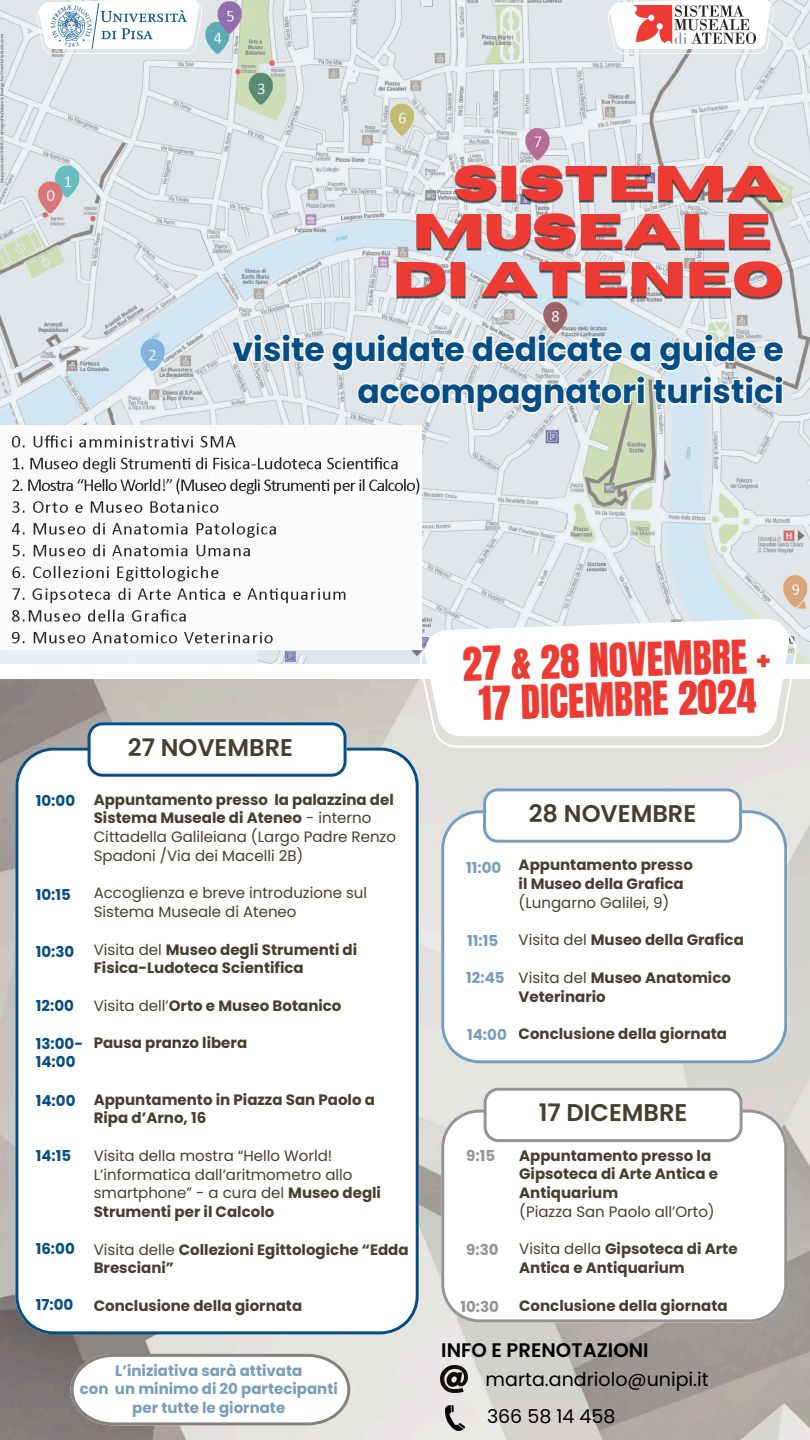
<style>
.page{position:relative;width:810px;height:1440px;background:#fff}
.page>*{position:absolute;margin:0;border:0;box-sizing:border-box;transform-origin:0 0}
.t1{font:700 48.4px "Horizon";color:#ed3b34}
.t2{font:39.8px/39.9px "Anton";color:#ed3b34;text-align:center}
.t3{font:700 33px/42px "Poppins";color:#054d86;text-align:right}
.t4{font:600 24.2px "Poppins";color:#453f2e}
.t5{font:600 19.6px "Poppins";color:#000}
.t6{font:19px "Poppins";color:#000}
.t7{font:700 15px/18.8px "Poppins";color:#453f2e}
.t8{font:15px/18.8px "Poppins";color:#453f2e}
.t9{font:700 15px "Poppins";color:#779dbd}
.t10{font:700 15px/18.8px "Poppins";color:#054d86}
.t11{font:700 15px "Poppins";color:#939498}
.t12{font:700 4px "Poppins";color:#86817e}
.s1{font-weight:700}
.s2{font-weight:400}
</style>
<div class="page">
<img style="left:0;top:679px;width:810px;height:761px">
<img style="left:0;top:0;width:810px;height:664px">
<svg style="left:420px;top:619px;width:377px;height:128px"></svg>
<svg style="left:15px;top:748px;width:404px;height:586px"></svg>
<svg style="left:88px;top:722px;width:259px;height:55px"></svg>
<svg style="left:441px;top:810px;width:346px;height:253px"></svg>
<svg style="left:483px;top:788px;width:259px;height:55px"></svg>
<svg style="left:608px;top:0;width:166px;height:54px"></svg>
<img style="left:634px;top:5px;width:122px;height:38px">
<img style="left:445px;top:1405px;width:19px;height:26px">
<img style="left:0;top:425px;width:422px;height:225px">
<svg style="left:36px;top:0;width:166px;height:54px"></svg>
<img style="left:52px;top:3px;width:134px;height:46px">
<svg style="left:441px;top:1110px;width:346px;height:212px"></svg>
<svg style="left:484px;top:1088px;width:259px;height:54px"></svg>
<svg style="left:71px;top:1354px;width:279px;height:71px"></svg>
<img style="left:441px;top:1365px;width:26px;height:27px">
<svg style="left:229px;top:332px;width:557px;height:83px"></svg>
<p class="t12" style="left:-1px;top:183px;width:151px;rotate:-90deg">Mappa scala 1:5000 - Cartografia/Maps &amp; Design by CreativitykLab.com</p>
<p class="t1" style="left:453px;top:160px;width:332px">SISTEMA</p>
<h4 class="t1" style="left:413px;top:208px;width:360px">MUSEALE</h4>
<p class="t1" style="left:393px;top:256px;width:392px">DI ATENEO</p>
<p class="t3" style="left:233px;top:329px;width:553px">visite guidate dedicate a guide e accompagnatori turistici</p>
<p class="t10" style="left:36px;top:791px;width:41px">10:00</p>
<p class="t10" style="left:36px;top:886px;width:37px">10:15</p>
<p class="t10" style="left:36px;top:942px;width:40px">10:30</p>
<p class="t10" style="left:36px;top:997px;width:40px">12:00</p>
<p class="t10" style="left:36px;top:1034px;width:49px">13:00-<br>14:00</p>
<p class="t10" style="left:36px;top:1092px;width:41px">14:00</p>
<p class="t10" style="left:36px;top:1146px;width:37px">14:15</p>
<h4 class="t10" style="left:36px;top:1240px;width:41px">16:00</h4>
<p class="t10" style="left:36px;top:1295px;width:39px">17:00</p>
<p class="t4" style="left:128px;top:730px;width:167px">27 NOVEMBRE</p>
<p class="t8" style="left:94px;top:790px;width:304px"><span class="s1">Appuntamento presso la palazzina del Sistema Museale di Ateneo</span> - interno Cittadella Galileiana (Largo Padre Renzo Spadoni /Via dei Macelli 2B)</p>
<p class="t8" style="left:94px;top:884px;width:275px">Accoglienza e breve introduzione sul<br>Sistema Museale di Ateneo</p>
<p class="t7" style="left:94px;top:940px;width:265px"><span class="s2">Visita del</span> Museo degli Strumenti di<br>Fisica-Ludoteca Scientifica</p>
<p class="t7" style="left:94px;top:996px;width:249px"><span class="s2">Visita dell’</span>Orto e Museo Botanico</p>
<p class="t7" style="left:94px;top:1034px;width:155px">Pausa pranzo libera</p>
<p class="t7" style="left:94px;top:1090px;width:283px">Appuntamento in Piazza San Paolo a<br>Ripa d’Arno, 16</p>
<p class="t8" style="left:94px;top:1146px;width:289px">Visita della mostra “Hello World!<br>L’informatica dall’aritmometro allo smartphone” - a cura del <span class="s1">Museo degli Strumenti per il Calcolo</span></p>
<p class="t7" style="left:94px;top:1240px;width:316px"><span class="s2">Visita delle</span> Collezioni Egittologiche “Edda<br>Bresciani”</p>
<p class="t7" style="left:94px;top:1296px;width:210px">Conclusione della giornata</p>
<p class="t9" style="left:115px;top:1360px;width:189px">L’iniziativa sarà attivata</p>
<p class="t9" style="left:80px;top:1379px;width:260px">con un minimo di 20 partecipanti</p>
<p class="t9" style="left:132px;top:1397px;width:155px">per tutte le giornate</p>
<p class="t2" style="left:462px;top:643px;width:310px;rotate:-1deg">27 &amp; 28 NOVEMBRE +<br>17 DICEMBRE 2024</p>
<p class="t4" style="left:529px;top:796px;width:169px">28 NOVEMBRE</p>
<p class="t9" style="left:466px;top:857px;width:37px">11:00</p>
<p class="t9" style="left:467px;top:930px;width:32px">11:15</p>
<p class="t9" style="left:466px;top:968px;width:40px">12:45</p>
<p class="t9" style="left:467px;top:1024px;width:41px">14:00</p>
<p class="t7" style="left:519px;top:856px;width:176px">Appuntamento presso</p>
<p class="t7" style="left:519px;top:875px;width:167px">il Museo della Grafica</p>
<h1 class="t8" style="left:519px;top:893px;width:152px">(Lungarno Galilei, 9)</h1>
<h3 class="t7" style="left:519px;top:931px;width:227px"><span class="s2">Visita del</span> Museo della Grafica</h3>
<p class="t7" style="left:519px;top:968px;width:214px"><span class="s2">Visita del</span> Museo Anatomico</p>
<p class="t7" style="left:519px;top:987px;width:89px">Veterinario</p>
<h2 class="t7" style="left:519px;top:1025px;width:210px">Conclusione della giornata</h2>
<p class="t11" style="left:466px;top:1145px;width:30px">9:15</p>
<p class="t11" style="left:466px;top:1239px;width:34px">9:30</p>
<p class="t11" style="left:460px;top:1296px;width:40px">10:30</p>
<p class="t4" style="left:539px;top:1096px;width:150px">17 DICEMBRE</p>
<p class="t7" style="left:519px;top:1146px;width:201px">Appuntamento presso la<br>Gipsoteca di Arte Antica e<br>Antiquarium</p>
<p class="t8" style="left:519px;top:1202px;width:197px">(Piazza San Paolo all’Orto)</p>
<p class="t7" style="left:519px;top:1240px;width:220px"><span class="s2">Visita della</span> Gipsoteca di Arte<br>Antica e Antiquarium</p>
<h4 class="t7" style="left:519px;top:1296px;width:210px">Conclusione della giornata</h4>
<p class="t5" style="left:441px;top:1336px;width:209px">INFO E PRENOTAZIONI</p>
<p class="t6" style="left:486px;top:1366px;width:225px">marta.andriolo@unipi.it</p>
<p class="t6" style="left:487px;top:1403px;width:130px">366 58 14 458</p>
</div>
